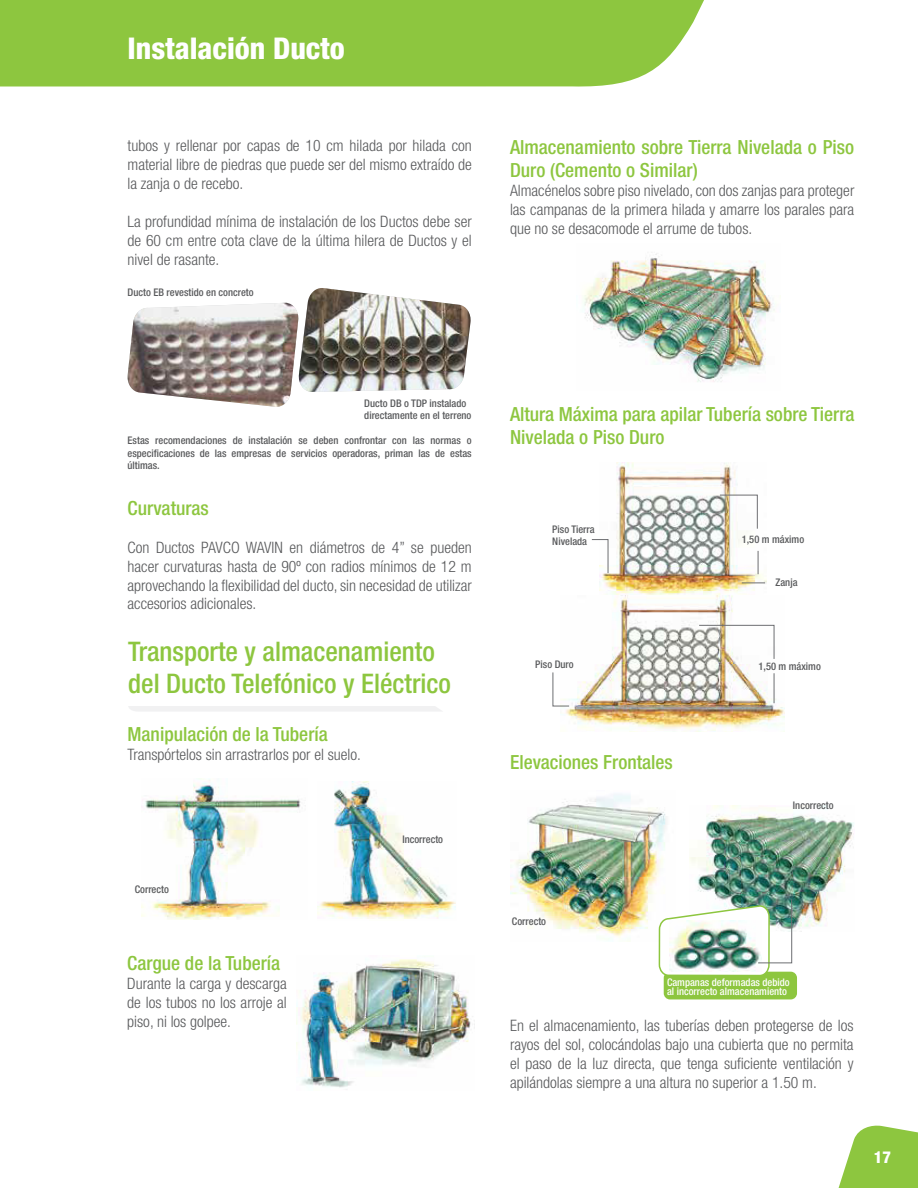
<style>
.page{position:relative;width:918px;height:1188px;background:#fff}
.page>*{position:absolute;margin:0;border:0;box-sizing:border-box;transform-origin:0 0}
.t1{font:800 condensed 30px "Helvetica Neue LT Std";color:#fff}
.t2{font:500 condensed 27px/32.4px "Helvetica Neue LT Std";color:#8dc63f}
.t3{font:500 condensed 19.5px/23.4px "Helvetica Neue LT Std";color:#8dc63f}
.t4{font:800 condensed 16.5px "Helvetica Neue LT Std";color:#fff}
.t5{font:300 condensed 15.75px/18.9px "Helvetica Neue LT Std";color:#58595b;text-align:justify}
.t6{font:500 condensed 10.5px/12.6px "Helvetica Neue LT Std";color:#58595b}
.t7{font:500 condensed 10.5px/9px "Helvetica Neue LT Std";color:#fff}
</style>
<div class="page">
<svg style="left:838px;top:1125px;width:80px;height:63px"></svg>
<div style="left:0;top:0;width:658px;height:87px;background:#8dc63f"></div>
<svg style="left:127px;top:288px;width:344px;height:104px"></svg>
<img style="left:128px;top:303px;width:170px;height:104px">
<div style="left:128px;top:706px;width:313px;height:5px;background:#f1f1f2"></div>
<img style="left:142px;top:780px;width:159px;height:140px">
<img style="left:318px;top:781px;width:138px;height:138px">
<img style="left:296px;top:959px;width:179px;height:129px">
<img style="left:583px;top:253px;width:198px;height:112px">
<img style="left:600px;top:463px;width:58px;height:132px">
<svg style="left:591px;top:539px;width:18px;height:35px"></svg>
<img style="left:565px;top:595px;width:220px;height:136px">
<svg style="left:771px;top:625px;width:4px;height:35px"></svg>
<hr style="left:774px;top:673px;width:1px;height:30px;background:#6d6e71">
<svg style="left:552px;top:672px;width:18px;height:35px"></svg>
<img style="left:510px;top:794px;width:148px;height:148px">
<img style="left:771px;top:805px;width:83px;height:126px">
<div style="left:664px;top:972px;width:133px;height:27px;background:#8dc63f;border-radius:6px"></div>
<img style="left:658px;top:0;width:113px;height:1000px">
<img style="left:659px;top:898px;width:133px;height:78px">
<h1 class="t1" style="left:128px;top:30px;width:219px">Instalación Ducto</h1>
<p class="t5" style="left:128px;top:136px;width:346px">tubos y rellenar por capas de 10 cm hilada por hilada con material libre de piedras que puede ser del mismo extraído de la zanja o de recebo.</p>
<p class="t5" style="left:128px;top:212px;width:346px">La profundidad mínima de instalación de los Ductos debe ser de 60 cm entre cota clave de la última hilera de Ductos y el nivel de rasante.</p>
<p class="t6" style="left:128px;top:285px;width:128px">Ducto EB revestido en concreto</p>
<p class="t3" style="left:510px;top:135px;width:346px">Almacenamiento sobre Tierra Nivelada o Piso<br>Duro (Cemento o Similar)</p>
<p class="t5" style="left:510px;top:181px;width:346px">Almacénelos sobre piso nivelado, con dos zanjas para proteger las campanas de la primera hilada y amarre los parales para que no se desacomode el arrume de tubos.</p>
<p class="t6" style="left:364px;top:397px;width:109px">Ducto DB o TDP instalado directamente en el terreno</p>
<p class="t6" style="left:128px;top:434px;width:346px;text-align:justify">Estas recomendaciones de instalación se deben confrontar con las normas o especificaciones de las empresas de servicios operadoras, priman las de estas últimas.</p>
<p class="t3" style="left:128px;top:496px;width:83px">Curvaturas</p>
<p class="t5" style="left:128px;top:538px;width:346px">Con Ductos PAVCO WAVIN en diámetros de 4” se pueden hacer curvaturas hasta de 90º con radios mínimos de 12 m aprovechando la flexibilidad del ducto, sin necesidad de utilizar accesorios adicionales.</p>
<h2 class="t2" style="left:128px;top:634px;width:324px">Transporte y almacenamiento del Ducto Telefónico y Eléctrico</h2>
<p class="t3" style="left:128px;top:723px;width:202px">Manipulación de la Tubería</p>
<p class="t5" style="left:128px;top:745px;width:235px">Transpórtelos sin arrastrarlos por el suelo.</p>
<p class="t6" style="left:135px;top:883px;width:36px">Correcto</p>
<p class="t3" style="left:127px;top:951px;width:154px">Cargue de la Tubería</p>
<p class="t5" style="left:127px;top:974px;width:161px">Durante la carga y descarga de los tubos no los arroje al piso, ni los golpee.</p>
<p class="t6" style="left:402px;top:833px;width:42px">Incorrecto</p>
<p class="t3" style="left:510px;top:402px;width:346px">Altura Máxima para apilar Tubería sobre Tierra<br>Nivelada o Piso Duro</p>
<p class="t6" style="left:552px;top:523px;width:44px">Piso Tierra<br>Nivelada</p>
<p class="t6" style="left:742px;top:532px;width:64px">1,50 m máximo</p>
<p class="t6" style="left:776px;top:576px;width:23px">Zanja</p>
<p class="t6" style="left:535px;top:658px;width:40px">Piso Duro</p>
<p class="t3" style="left:510px;top:750px;width:164px">Elevaciones Frontales</p>
<p class="t6" style="left:758px;top:660px;width:64px">1,50 m máximo</p>
<p class="t6" style="left:793px;top:799px;width:42px">Incorrecto</p>
<p class="t6" style="left:512px;top:915px;width:36px">Correcto</p>
<p class="t7" style="left:667px;top:978px;width:124px">Campanas deformadas debido al incorrecto almacenamiento</p>
<p class="t5" style="left:510px;top:1016px;width:345px">En el almacenamiento, las tuberías deben protegerse de los rayos del sol, colocándolas bajo una cubierta que no permita el paso de la luz directa, que tenga suficiente ventilación y apilándolas siempre a una altura no superior a 1.50 m.</p>
<p class="t4" style="left:874px;top:1147px;width:19px">17</p>
</div>
